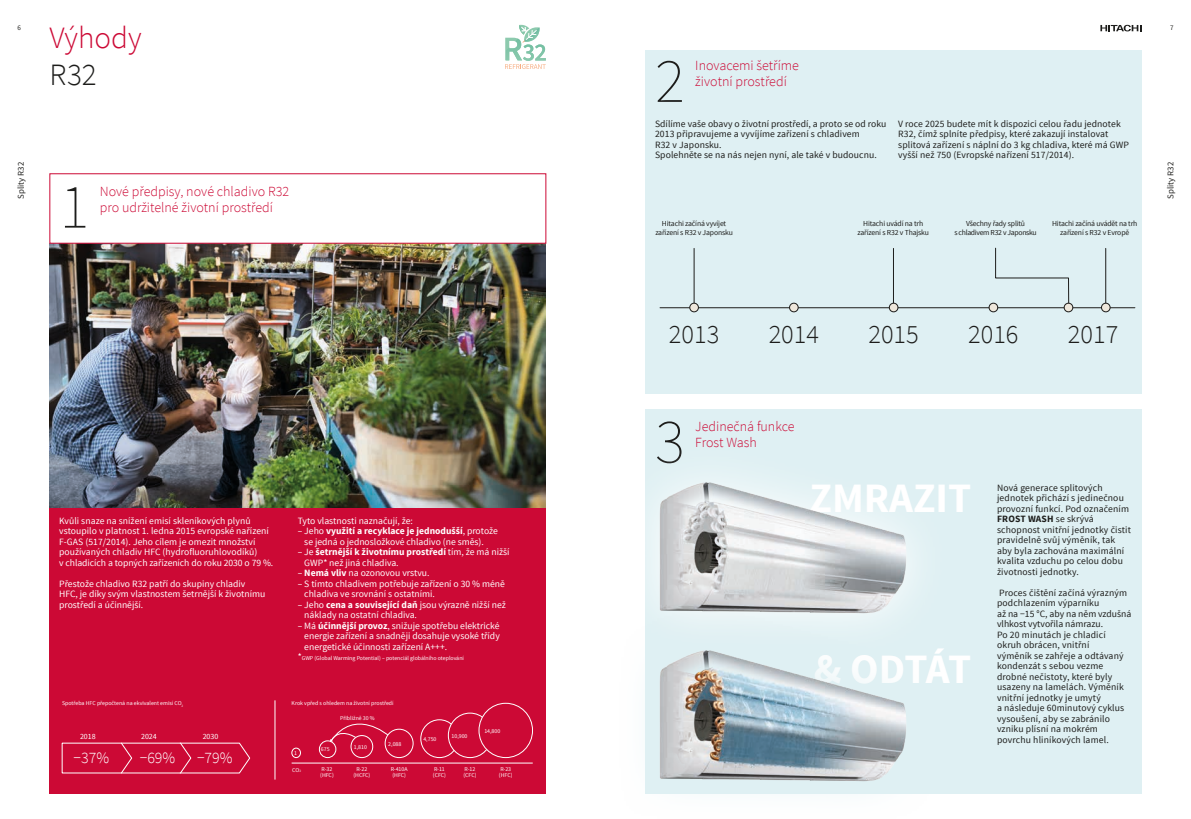
<style>
.page{position:relative;width:1191px;height:819px;background:#fff}
.page>*{position:absolute;margin:0;border:0;box-sizing:border-box;transform-origin:0 0}
.t1{font:200 63px "Source Sans Pro";color:#1d1d1b}
.t2{font:700 41.74px "Source Sans Pro";color:#fff}
.t3{font:300 31.06px "Source Sans Pro";color:#cc0935}
.t4{font:300 31.06px "Source Sans Pro";color:#1d1d1b}
.t5{font:300 26.25px "Source Sans Pro";color:#1d1d1b}
.t6{font:300 15.84px "Source Sans Pro";color:#fff}
.t7{font:300 14px/15.8px "Source Sans Pro";color:#cc0935}
.t8{font:9.62px/10.5px "Source Sans Pro";letter-spacing:.01em;color:#1d1d1b}
.t9{font:9.62px/10.5px "Source Sans Pro";color:#fff}
.t10{font:8.75px "Source Sans Pro";color:#1d1d1b}
.t11{font:7.88px "Source Sans Pro";color:#fff}
.t12{font:7.61px/9.2px "Source Sans Pro";letter-spacing:-.02em;color:#1d1d1b;text-align:center}
.t13{font:7.61px/9.2px "Source Sans Pro";letter-spacing:-.04em;color:#1d1d1b;text-align:center}
.t14{font:7px "Source Sans Pro";color:#1d1d1b}
.t15{font:5.86px/6.1px "Source Sans Pro";color:#fff}
.s1{font-weight:700}
.s2{font-size:9.62px}
.s3{font-size:3.41px}
</style>
<div class="page">
<svg style="left:1100px;top:25px;width:41px;height:6px"></svg>
<div style="left:50px;top:483px;width:496px;height:311px;background:#cc0935"></div>
<img style="left:50px;top:243px;width:496px;height:264px">
<svg style="left:62px;top:742px;width:188px;height:31px"></svg>
<hr style="left:275px;top:700px;width:1px;height:79px;background:#fff">
<div style="left:292px;top:747px;width:9px;height:10px;border:1px solid #fff;border-radius:50%"></div>
<div style="left:319px;top:740px;width:17px;height:17px;border:1px solid #fff;border-radius:50%"></div>
<div style="left:351px;top:735px;width:22px;height:22px;border:1px solid #fff;border-radius:50%"></div>
<div style="left:385px;top:729px;width:28px;height:28px;border:1px solid #fff;border-radius:50%"></div>
<div style="left:420px;top:719px;width:38px;height:38px;border:1px solid #fff;border-radius:50%"></div>
<div style="left:448px;top:713px;width:43px;height:44px;background:#cc0935;border-radius:50%"></div>
<div style="left:448px;top:712px;width:44px;height:45px;border:1px solid #fff;border-radius:50%"></div>
<div style="left:479px;top:703px;width:53px;height:54px;background:#cc0935;border-radius:50%"></div>
<div style="left:479px;top:703px;width:54px;height:54px;border:1px solid #fff;border-radius:50%"></div>
<hr style="left:292px;top:762px;width:241px;height:1px;background:#fff">
<svg style="left:330px;top:723px;width:58px;height:18px"></svg>
<svg style="left:505px;top:24px;width:41px;height:45px"></svg>
<img style="left:506px;top:39px;width:16px;height:21px">
<div style="left:645px;top:409px;width:496px;height:385px;background:#dff0f3"></div>
<div style="left:645px;top:50px;width:496px;height:343px;background:#dff0f3"></div>
<hr style="left:694px;top:248px;width:1px;height:60px;background:#1d1d1b">
<hr style="left:893px;top:248px;width:1px;height:60px;background:#1d1d1b">
<svg style="left:995px;top:248px;width:74px;height:59px"></svg>
<hr style="left:1105px;top:248px;width:1px;height:60px;background:#1d1d1b">
<hr style="left:660px;top:307px;width:474px;height:1px;background:#1d1d1b">
<div style="left:690px;top:303px;width:8px;height:9px;background:#efe8dc;border-radius:50%"></div>
<div style="left:689px;top:303px;width:9px;height:9px;border:1px solid #1d1d1b;border-radius:50%"></div>
<div style="left:789px;top:303px;width:9px;height:9px;background:#efe8dc;border-radius:50%"></div>
<div style="left:789px;top:303px;width:9px;height:9px;border:1px solid #1d1d1b;border-radius:50%"></div>
<div style="left:889px;top:303px;width:9px;height:9px;background:#efe8dc;border-radius:50%"></div>
<div style="left:889px;top:303px;width:9px;height:9px;border:1px solid #1d1d1b;border-radius:50%"></div>
<div style="left:989px;top:303px;width:8px;height:9px;background:#efe8dc;border-radius:50%"></div>
<div style="left:989px;top:303px;width:9px;height:9px;border:1px solid #1d1d1b;border-radius:50%"></div>
<div style="left:1064px;top:303px;width:8px;height:9px;background:#efe8dc;border-radius:50%"></div>
<div style="left:1064px;top:303px;width:9px;height:9px;border:1px solid #1d1d1b;border-radius:50%"></div>
<div style="left:1101px;top:303px;width:9px;height:9px;background:#efe8dc;border-radius:50%"></div>
<div style="left:1101px;top:303px;width:9px;height:9px;border:1px solid #1d1d1b;border-radius:50%"></div>
<img style="left:652px;top:482px;width:259px;height:128px">
<svg style="left:660px;top:610px;width:225px;height:11px;fill:#eaf4f6"></svg>
<img style="left:660px;top:650px;width:246px;height:132px">
<h3 class="t3" style="left:50px;top:19px;width:94px">Výhody</h3>
<h3 class="t4" style="left:50px;top:56px;width:49px">R32</h3>
<p class="t14" style="left:17px;top:23px;width:5px">6</p>
<p class="t14" style="left:1170px;top:23px;width:5px">7</p>
<h3 class="t7" style="left:695px;top:58px;width:105px">Inovacemi šetříme životní prostředí</h3>
<h1 class="t1" style="left:655px;top:43px;width:31px">2</h1>
<p class="t8" style="left:655px;top:119px;width:233px">Sdílíme vaše obavy o životní prostředí, a proto se od roku 2013 připravujeme a vyvíjíme zařízení s chladivem<br>R32 v Japonsku.<br>Spolehněte se na nás nejen nyní, ale také v budoucnu.</p>
<p class="t8" style="left:898px;top:119px;width:232px">V roce 2025 budete mít k dispozici celou řadu jednotek R32, čímž splníte předpisy, které zakazují instalovat splitová zařízení s náplní do 3 kg chladiva, které má GWP vyšší než 750 (Evropské nařízení 517/2014).</p>
<p class="t10" style="left:16px;top:198px;width:38px;rotate:-90deg">Splity R32</p>
<p class="t10" style="left:1165px;top:198px;width:38px;rotate:-90deg">Splity R32</p>
<h3 class="t7" style="left:100px;top:184px;width:191px">Nové předpisy, nové chladivo R32 pro udržitelné životní prostředí</h3>
<h1 class="t1" style="left:60px;top:169px;width:31px">1</h1>
<p class="t12" style="left:655px;top:219px;width:79px">Hitachi začíná vyvíjet zařízení s R32 v Japonsku</p>
<p class="t12" style="left:857px;top:219px;width:73px">Hitachi uvádí na trh zařízení s R32 v Thajsku</p>
<p class="t13" style="left:954px;top:219px;width:84px">Všechny řady splitů<br>s chladivem R32 v Japonsku</p>
<p class="t12" style="left:1052px;top:219px;width:87px">Hitachi začíná uvádět na trh zařízení s R32 v Evropě</p>
<h3 class="t5" style="left:669px;top:318px;width:52px">2013</h3>
<h3 class="t5" style="left:768px;top:318px;width:52px">2014</h3>
<h3 class="t5" style="left:868px;top:318px;width:52px">2015</h3>
<h3 class="t5" style="left:968px;top:318px;width:52px">2016</h3>
<h3 class="t5" style="left:1068px;top:318px;width:52px">2017</h3>
<p class="t9" style="left:59px;top:515px;width:216px">Kvůli snaze na snížení emisí skleníkových plynů vstoupilo v platnost 1. ledna 2015 evropské nařízení F-GAS (517/2014). Jeho cílem je omezit množství používaných chladiv HFC (hydrofluoruhlovodíků)<br>v chladicích a topných zařízeních do roku 2030 o 79 %.</p>
<p class="t9" style="left:59px;top:578px;width:208px">Přestože chladivo R32 patří do skupiny chladiv<br>HFC, je díky svým vlastnostem šetrnější k životnímu prostředí a účinnější.</p>
<p class="t15" style="left:62px;top:700px;width:123px">Spotřeba HFC přepočtená na ekvivalent emisí CO<sub>2</sub></p>
<p class="t11" style="left:80px;top:731px;width:17px">2018</p>
<p class="t11" style="left:141px;top:731px;width:17px">2024</p>
<p class="t11" style="left:203px;top:731px;width:17px">2030</p>
<h3 class="t6" style="left:74px;top:748px;width:37px">−37%</h3>
<h3 class="t6" style="left:140px;top:748px;width:37px">−69%</h3>
<h3 class="t6" style="left:197px;top:748px;width:37px">−79%</h3>
<p class="t9" style="left:298px;top:515px;width:117px">Tyto vlastnosti naznačují, že:</p>
<p class="t9" style="left:304px;top:526px;width:195px;text-indent:-7px">– Jeho <span class="s1">využití a recyklace je jednodušší</span>, protože se jedná o jednosložkové chladivo (ne směs).</p>
<p class="t9" style="left:304px;top:547px;width:207px;text-indent:-7px">– Je <span class="s1">šetrnější k životnímu prostředí</span> tím, že má nižší<br>GWP* než jiná chladiva.</p>
<p class="t9" style="left:298px;top:568px;width:133px">– <span class="s1">Nemá vliv</span> na ozonovou vrstvu.</p>
<p class="t9" style="left:304px;top:578px;width:202px;text-indent:-7px">– S tímto chladivem potřebuje zařízení o 30 % méně chladiva ve srovnání s ostatními.</p>
<p class="t9" style="left:304px;top:599px;width:203px;text-indent:-7px">– Jeho <span class="s1">cena a související daň</span> jsou výrazně nižší než náklady na ostatní chladiva.</p>
<p class="t9" style="left:304px;top:620px;width:197px;text-align:justify;text-indent:-7px">– Má <span class="s1">účinnější provoz</span>, snižuje spotřebu elektrické energie zařízení a snadněji dosahuje vysoké třídy energetické účinnosti zařízení A+++.</p>
<p class="t15" style="left:298px;top:655px;width:168px"><span class="s2">*</span>GWP (Global Warming Potential) – potenciál globálního oteplování</p>
<p class="t15" style="left:292px;top:700px;width:104px">Krok vpřed s ohledem na životní prostředí</p>
<p class="t15" style="left:294px;top:750px;width:4px">1</p>
<p class="t15" style="left:321px;top:746px;width:10px">675</p>
<p class="t15" style="left:340px;top:715px;width:36px">Přibližně 30 %</p>
<p class="t15" style="left:354px;top:743px;width:15px">1,810</p>
<p class="t15" style="left:388px;top:740px;width:15px">2,088</p>
<p class="t15" style="left:292px;top:767px;width:10px">CO<span class="s3">2</span></p>
<p class="t15" style="left:320px;top:765px;width:15px">R-32 (HFC)</p>
<p class="t15" style="left:353px;top:765px;width:18px;text-align:center">R-22 (HCFC)</p>
<p class="t15" style="left:391px;top:765px;width:18px">R-410A (HFC)</p>
<p class="t15" style="left:423px;top:736px;width:15px">4,750</p>
<p class="t15" style="left:451px;top:732px;width:18px">10,900</p>
<p class="t15" style="left:484px;top:727px;width:18px">14,800</p>
<p class="t15" style="left:433px;top:765px;width:15px">R-11 (CFC)</p>
<p class="t15" style="left:463px;top:765px;width:15px">R-12 (CFC)</p>
<p class="t15" style="left:499px;top:765px;width:15px">R-23 (HFC)</p>
<h1 class="t1" style="left:655px;top:403px;width:31px">3</h1>
<h3 class="t7" style="left:695px;top:418px;width:101px">Jedinečná funkce<br>Frost Wash</h3>
<h2 class="t2" style="left:809px;top:471px;width:163px">ZMRAZIT</h2>
<h2 class="t2" style="left:813px;top:642px;width:159px">&amp; ODTÁT</h2>
<p class="t8" style="left:997px;top:482px;width:135px">Nová generace splitových jednotek přichází s jedinečnou provozní funkcí. Pod označením<br><span class="s1">FROST WASH</span> se skrývá schopnost vnitřní jednotky čistit pravidelně svůj výměník, tak aby byla zachována maximální kvalita vzduchu po celou dobu životnosti jednotky.</p>
<p class="t8" style="left:997px;top:587px;width:136px">Proces čištění začíná výrazným podchlazením výparníku<br>až na −15 °C, aby na něm vzdušná vlhkost vytvořila námrazu.<br>Po 20 minutách je chladicí okruh obrácen, vnitřní<br>výměník se zahřeje a odtávaný kondenzát s sebou vezme drobné nečistoty, které byly usazeny na lamelách. Výměník vnitřní jednotky je umytý<br>a následuje 60minutový cyklus vysoušení, aby se zabránilo vzniku plísní na mokrém povrchu hliníkových lamel.</p>
</div>
